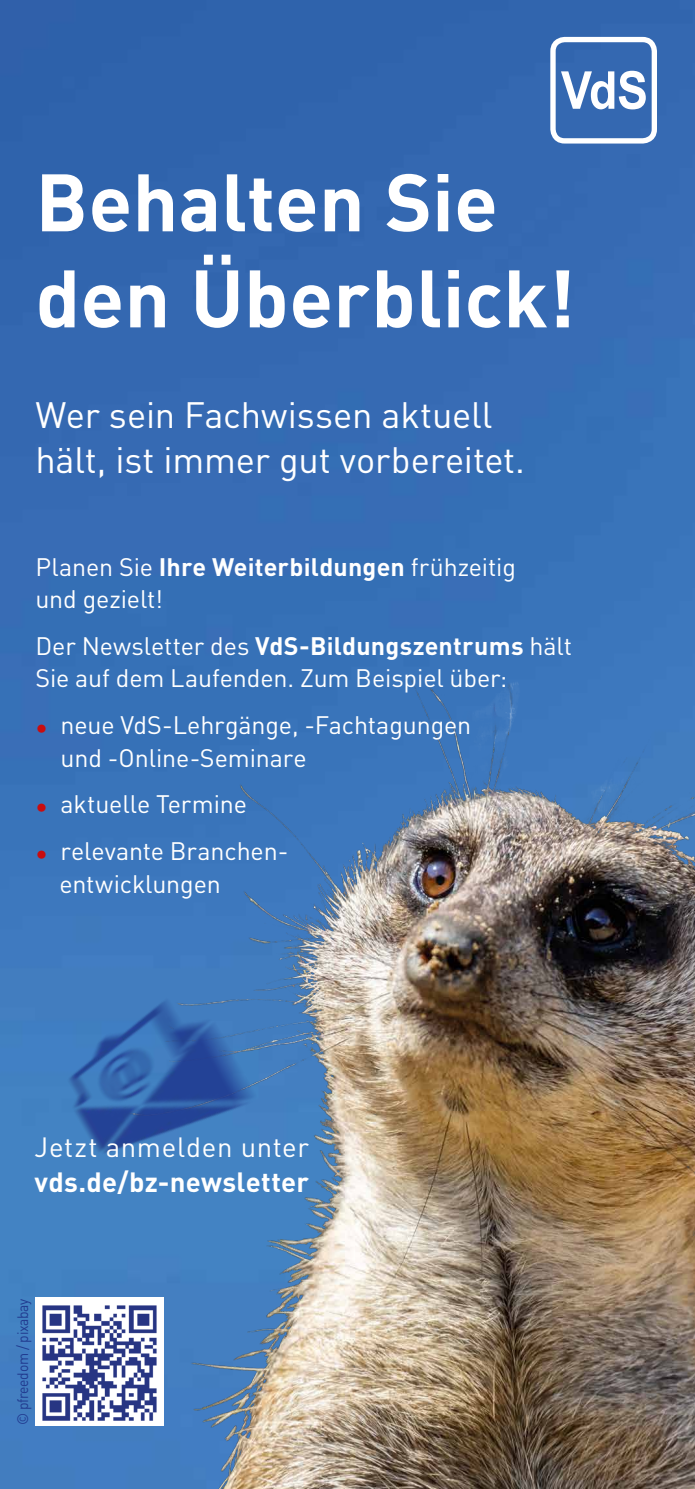
<style>
.page{position:relative;width:695px;height:1489px;background:#fff}
.page>*{position:absolute;margin:0;border:0;box-sizing:border-box;transform-origin:0 0}
.t1{font:700 80px/96px "DIN Pro";color:#fff}
.t2{font:36.25px/45px "DIN Pro";letter-spacing:-.005em;color:#fff}
.t3{font:700 27.5px "DIN Pro";letter-spacing:.01em;color:#fff}
.t4{font:27.5px "DIN Pro";letter-spacing:.025em;color:#fff}
.t5{font:25px/32.5px "DIN Pro";letter-spacing:-.005em;color:#fff}
.t6{font:15px "DIN Pro";letter-spacing:-.02em;color:#213a8f;scale:.92 1}
.s1{font-weight:700}
.s2{font-weight:700;color:#c90c0f}
</style>
<div class="page">
<div style="left:0;top:0;width:694px;height:213px;background:#3165ae"></div>
<img style="left:0;top:213px;width:694px;height:1275px">
<div style="left:550px;top:37px;width:107px;height:106px;border:5px solid #fff;border-radius:12px"></div>
<svg style="left:561px;top:71px;width:84px;height:38px"></svg>
<img style="left:35px;top:1297px;width:128px;height:128px">
<img style="left:21px;top:952px;width:262px;height:254px">
<h1 class="t1" style="left:35px;top:145px;width:541px">Behalten Sie den Überblick!</h1>
<h2 class="t2" style="left:35px;top:389px;width:491px">Wer sein Fachwissen aktuell hält, ist immer gut vorbereitet.</h2>
<p class="t5" style="left:35px;top:548px;width:482px">Planen Sie <span class="s1">Ihre Weiterbildungen</span> frühzeitig und gezielt!</p>
<p class="t5" style="left:35px;top:627px;width:538px">Der Newsletter des <span class="s1">VdS-Bildungszentrums</span> hält<br>Sie auf dem Laufenden. Zum Beispiel über:</p>
<p class="t5" style="left:60px;top:706px;width:412px;text-indent:-25px"><span class="s2">•</span> neue VdS-Lehrgänge, -Fachtagungen und -Online-Seminare</p>
<p class="t5" style="left:35px;top:785px;width:213px"><span class="s2">•</span> aktuelle Termine</p>
<p class="t5" style="left:59px;top:832px;width:231px;text-indent:-24px"><span class="s2">•</span> relevante Branchen&shy;entwicklungen</p>
<p class="t4" style="left:35px;top:1124px;width:276px">Jetzt anmelden unter</p>
<p class="t3" style="left:35px;top:1158px;width:276px">vds.de/bz-newsletter</p>
<p class="t6" style="left:11px;top:1424px;width:139px;rotate:-90deg">© pfreedom / pixabay</p>
</div>
